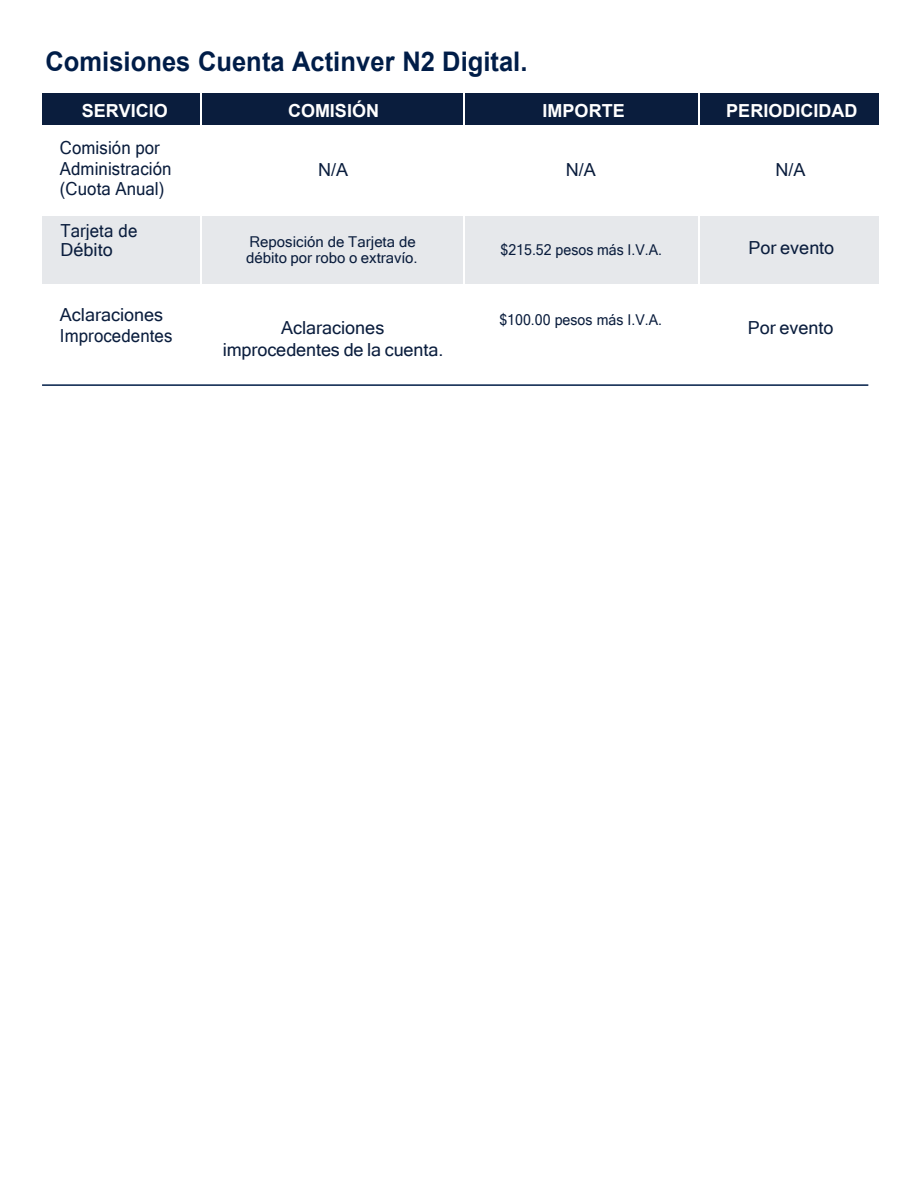
<style>
.page{position:relative;width:918px;height:1188px;background:#fff}
.page>*{position:absolute;margin:0;border:0;box-sizing:border-box;transform-origin:0 0}
.t1{font:700 27px "Arial";color:#001d48;scale:.94 1}
.t2{font:18px/21.6px "Microsoft Sans Serif";color:#0a1d3d}
.t3{font:18px/20.1px "Microsoft Sans Serif";color:#0a1d3d;scale:.93 1}
.t4{font:700 18px "Arial";color:#fff}
.t5{font:15px/16.5px "Microsoft Sans Serif";color:#0a1d3d}
.t6{font:15px "Microsoft Sans Serif";color:#0a1d3d;scale:.95 1}
</style>
<div class="page">
<div style="left:42px;top:93px;width:158px;height:32px;background:#0a1d3d"></div>
<div style="left:202px;top:93px;width:261px;height:32px;background:#0a1d3d"></div>
<div style="left:465px;top:93px;width:233px;height:32px;background:#0a1d3d"></div>
<div style="left:699px;top:93px;width:180px;height:32px;background:#0a1d3d"></div>
<hr style="left:42px;top:384px;width:826px;height:2px;background:#001d48">
<div style="left:42px;top:216px;width:158px;height:68px;background:#e6e8eb"></div>
<div style="left:202px;top:216px;width:261px;height:68px;background:#e6e8eb"></div>
<div style="left:465px;top:216px;width:233px;height:68px;background:#e6e8eb"></div>
<div style="left:699px;top:216px;width:180px;height:68px;background:#e6e8eb"></div>
<h1 class="t1" style="left:45px;top:43px;width:514px">Comisiones Cuenta Actinver N2 Digital.</h1>
<p class="t4" style="left:82px;top:99px;width:88px">SERVICIO</p>
<p class="t4" style="left:288px;top:99px;width:93px">COMISIÓN</p>
<p class="t4" style="left:543px;top:99px;width:84px">IMPORTE</p>
<p class="t4" style="left:726px;top:99px;width:133px">PERIODICIDAD</p>
<p class="t3" style="left:60px;top:138px;width:121px">Comisión por<br>Administración (Cuota Anual)</p>
<p class="t2" style="left:318px;top:159px;width:32px">N/A</p>
<p class="t2" style="left:566px;top:159px;width:32px">N/A</p>
<p class="t2" style="left:776px;top:159px;width:32px">N/A</p>
<p class="t3" style="left:60px;top:221px;width:84px;line-height:19.5px">Tarjeta de<br>Débito</p>
<p class="t5" style="left:246px;top:233px;width:173px">Reposición de Tarjeta de débito por robo o extravío.</p>
<p class="t6" style="left:501px;top:241px;width:172px">$215.52 pesos más I.V.A.</p>
<p class="t2" style="left:748px;top:237px;width:87px">Por evento</p>
<p class="t2" style="left:60px;top:304px;width:114px">Aclaraciones<br>Improcedentes</p>
<p class="t2" style="left:223px;top:317px;width:222px;text-align:center">Aclaraciones improcedentes de la cuenta.</p>
<p class="t6" style="left:499px;top:312px;width:173px">$100.00 pesos más I.V.A.</p>
<p class="t2" style="left:748px;top:317px;width:87px">Por evento</p>
</div>
